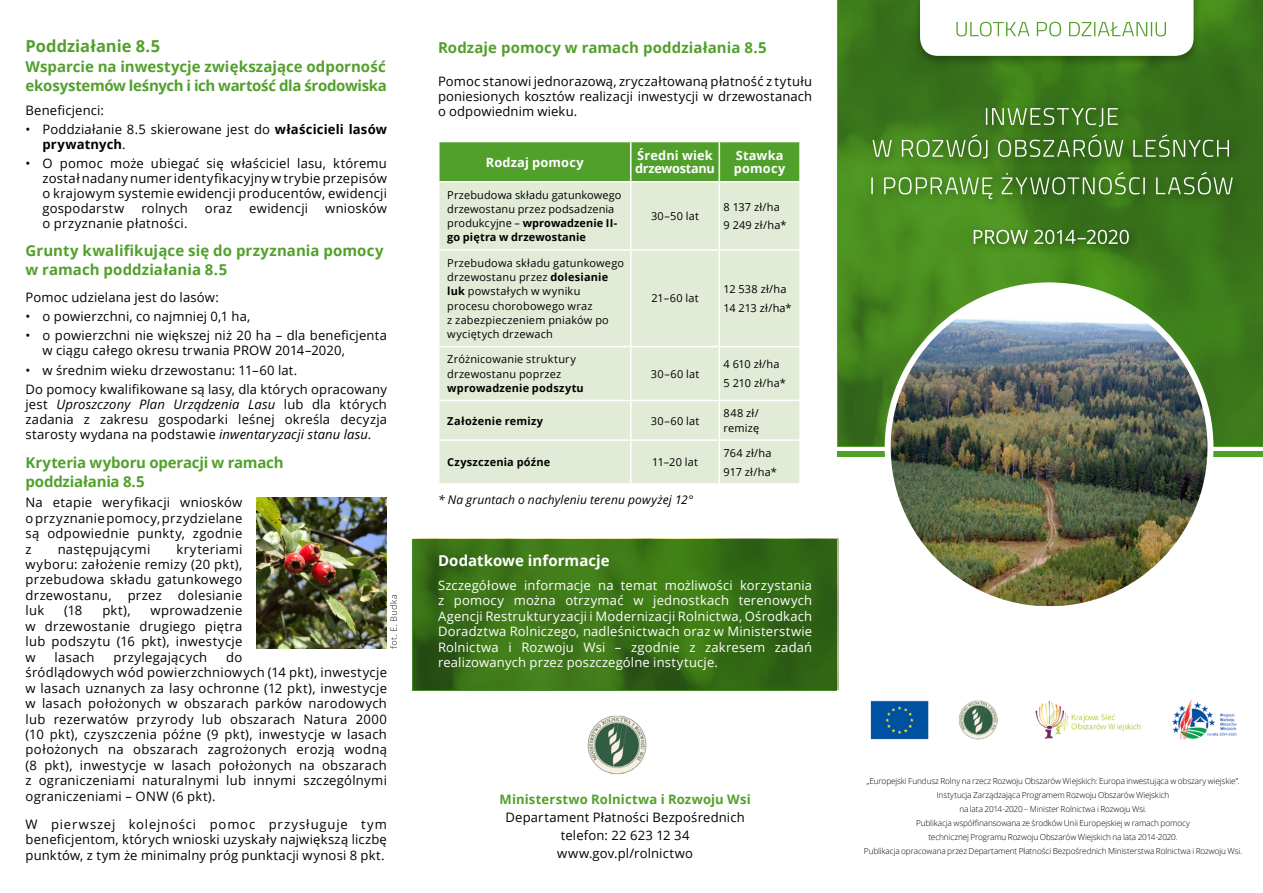
<style>
.page{position:relative;width:1263px;height:893px;background:#fff}
.page>*{position:absolute;margin:0;border:0;box-sizing:border-box;transform-origin:0 0}
.t1{font:700 16.5px "Open Sans";color:#52a02c}
.t2{font:700 15px/19.5px "Open Sans";color:#52a02c}
.t3{font:700 15px "Open Sans";letter-spacing:.005em;color:#fff}
.t4{font:13.05px/15.5px "Open Sans";letter-spacing:.02em;color:#000;text-align:justify}
.t5{font:13.05px/15.5px "Open Sans";letter-spacing:.01em;color:#fff;text-align:justify}
.t6{font:700 13.05px "Open Sans";letter-spacing:.01em;color:#52a02c}
.t7{font:700 12.75px/13.5px "Open Sans";letter-spacing:.01em;color:#fff}
.t8{font:700 12.75px/13.5px "Open Sans";letter-spacing:-.015em;color:#fff}
.t9{font:italic 12px "Open Sans";letter-spacing:.015em;color:#000}
.t10{font:10.95px/14.2px "Open Sans";letter-spacing:.02em;color:#000}
.t11{font:700 10.95px "Open Sans";letter-spacing:.02em;color:#000}
.t12{font:300 8.25px/14.1px "Open Sans";letter-spacing:-.015em;color:#000;text-align:center}
.s1{font-weight:700}
.s2{font-style:italic}
</style>
<div class="page">
<img style="left:413px;top:538px;width:425px;height:152px">
<div style="left:838px;top:452px;width:425px;height:5px;background:#52a02c"></div>
<img style="left:958px;top:700px;width:40px;height:40px">
<img style="left:870px;top:700px;width:59px;height:40px">
<img style="left:1035px;top:701px;width:106px;height:38px">
<img style="left:1172px;top:699px;width:65px;height:41px">
<div style="left:439px;top:142px;width:360px;height:39px;background:#52a02c"></div>
<div style="left:439px;top:183px;width:360px;height:300px;background:#e1ebd6"></div>
<hr style="left:630px;top:142px;width:1px;height:39px;background:#fff">
<hr style="left:718px;top:142px;width:2px;height:39px;background:#fff">
<hr style="left:630px;top:183px;width:1px;height:66px;background:#fff">
<hr style="left:718px;top:183px;width:2px;height:66px;background:#fff">
<hr style="left:438px;top:249px;width:193px;height:2px;background:#fff">
<hr style="left:631px;top:249px;width:88px;height:2px;background:#fff">
<hr style="left:630px;top:251px;width:1px;height:95px;background:#fff">
<hr style="left:719px;top:249px;width:82px;height:2px;background:#fff">
<hr style="left:718px;top:251px;width:2px;height:95px;background:#fff">
<hr style="left:438px;top:346px;width:193px;height:1px;background:#fff">
<hr style="left:631px;top:346px;width:88px;height:1px;background:#fff">
<hr style="left:630px;top:347px;width:1px;height:53px;background:#fff">
<hr style="left:719px;top:346px;width:82px;height:1px;background:#fff">
<hr style="left:718px;top:347px;width:2px;height:53px;background:#fff">
<hr style="left:438px;top:400px;width:193px;height:1px;background:#fff">
<hr style="left:631px;top:400px;width:88px;height:1px;background:#fff">
<hr style="left:630px;top:401px;width:1px;height:38px;background:#fff">
<hr style="left:719px;top:400px;width:82px;height:1px;background:#fff">
<hr style="left:718px;top:401px;width:2px;height:38px;background:#fff">
<hr style="left:438px;top:439px;width:193px;height:2px;background:#fff">
<hr style="left:631px;top:439px;width:88px;height:2px;background:#fff">
<hr style="left:630px;top:441px;width:1px;height:42px;background:#fff">
<hr style="left:719px;top:439px;width:82px;height:2px;background:#fff">
<hr style="left:718px;top:441px;width:2px;height:42px;background:#fff">
<img style="left:838px;top:0;width:425px;height:446px">
<div style="left:912px;top:0;width:290px;height:69px;background:#000;opacity:.3"></div>
<div style="left:866px;top:168px;width:377px;height:42px;background:#000;opacity:.4"></div>
<svg style="left:871px;top:172px;width:362px;height:27px;background:#588c3b"></svg>
<div style="left:868px;top:130px;width:372px;height:39px;background:#000;opacity:.4"></div>
<svg style="left:872px;top:134px;width:357px;height:24px;background:#5c8c41"></svg>
<div style="left:981px;top:103px;width:147px;height:34px;background:#000;opacity:.4"></div>
<svg style="left:986px;top:108px;width:132px;height:19px;background:#608d47"></svg>
<img style="left:888px;top:285px;width:322px;height:320px">
<img style="left:587px;top:715px;width:60px;height:60px">
<div style="left:968px;top:225px;width:172px;height:30px;background:#000;opacity:.5"></div>
<svg style="left:974px;top:230px;width:155px;height:14px;background:#719b59"></svg>
<svg style="left:920px;top:0;width:273px;height:56px"></svg>
<img style="left:257px;top:497px;width:130px;height:152px">
<svg style="left:390px;top:595px;width:7px;height:54px"></svg>
<p class="t1" style="left:26px;top:35px;width:136px">Poddziałanie 8.5</p>
<p class="t2" style="left:26px;top:56px;width:363px">Wsparcie na inwestycje zwiększające odporność ekosystemów leśnych i ich wartość dla środowiska</p>
<p class="t4" style="left:26px;top:102px;width:80px">Beneficjenci:</p>
<p class="t4" style="left:43px;top:121px;width:346px;line-height:15px;text-indent:-17px">• Poddziałanie 8.5 skierowane jest do <span class="s1">właścicieli lasów prywatnych</span>.</p>
<p class="t4" style="left:43px;top:156px;width:346px;line-height:15px;text-indent:-17px">• O pomoc może ubiegać się właściciel lasu, któremu został nadany numer identyfikacyjny w trybie przepisów o krajowym systemie ewidencji producentów, ewidencji gospodarstw</p>
<p class="t4" style="left:141px;top:200px;width:48px">rolnych</p>
<p class="t4" style="left:205px;top:200px;width:29px">oraz</p>
<p class="t4" style="left:249px;top:200px;width:60px">ewidencji</p>
<p class="t4" style="left:325px;top:200px;width:63px">wniosków</p>
<p class="t4" style="left:43px;top:215px;width:147px">o przyznanie płatności.</p>
<p class="t2" style="left:26px;top:240px;width:359px">Grunty kwalifikujące się do przyznania pomocy w ramach poddziałania 8.5</p>
<p class="t4" style="left:26px;top:289px;width:195px">Pomoc udzielana jest do lasów:</p>
<p class="t4" style="left:26px;top:308px;width:226px">• o powierzchni, co najmniej 0,1 ha,</p>
<p class="t4" style="left:43px;top:328px;width:346px;line-height:15px;text-indent:-17px">• o powierzchni nie większej niż 20 ha – dla beneficjenta w ciągu całego okresu trwania PROW 2014–2020,</p>
<p class="t4" style="left:26px;top:360px;width:363px;line-height:19.2px">• w średnim wieku drzewostanu: 11–60 lat.<br>Do pomocy kwalifikowane są lasy, dla których opracowany</p>
<p class="t4" style="left:26px;top:396px;width:363px;line-height:15px">jest <span class="s2">Uproszczony Plan Urządzenia Lasu</span> lub dla których zadania z zakresu gospodarki leśnej określa decyzja starosty wydana na podstawie <span class="s2">inwentaryzacji stanu lasu</span>.</p>
<p class="t2" style="left:26px;top:452px;width:260px">Kryteria wyboru operacji w ramach poddziałania 8.5</p>
<p class="t4" style="left:26px;top:494px;width:218px">Na etapie weryfikacji wniosków o przyznanie pomocy, przydzielane są odpowiednie punkty, zgodnie z</p>
<p class="t4" style="left:26px;top:541px;width:218px;text-indent:151px">kryteriami wyboru: założenie remizy (20 pkt), przebudowa składu gatunkowego drzewostanu, przez dolesianie luk</p>
<p class="t4" style="left:58px;top:541px;width:94px">następującymi</p>
<p class="t4" style="left:26px;top:603px;width:218px;text-indent:125px">wprowadzenie w drzewostanie drugiego piętra lub podszytu (16 pkt), inwestycje w</p>
<p class="t4" style="left:64px;top:603px;width:20px">(18</p>
<p class="t4" style="left:102px;top:603px;width:30px">pkt),</p>
<p class="t4" style="left:26px;top:649px;width:363px;text-align:left;text-indent:201px">do<br>śródlądowych wód powierzchniowych (14 pkt), inwestycje w lasach uznanych za lasy ochronne (12 pkt), inwestycje w lasach położonych w obszarach parków narodowych lub rezerwatów przyrody lub obszarach Natura 2000 (10 pkt), czyszczenia późne (9 pkt), inwestycje w lasach położonych na obszarach zagrożonych erozją wodną (8 pkt), inwestycje w lasach położonych na obszarach z ograniczeniami naturalnymi lub innymi szczególnymi ograniczeniami – ONW (6 pkt).</p>
<p class="t4" style="left:26px;top:816px;width:363px">W pierwszej kolejności pomoc przysługuje tym beneficjentom, których wnioski uzyskały największą liczbę punktów, z tym że minimalny próg punktacji wynosi 8 pkt.</p>
<p class="t4" style="left:55px;top:649px;width:41px">lasach</p>
<p class="t4" style="left:113px;top:649px;width:95px">przylegających</p>
<p class="t2" style="left:438px;top:37px;width:330px">Rodzaje pomocy w ramach poddziałania 8.5</p>
<p class="t4" style="left:438px;top:73px;width:376px;line-height:15px">Pomoc stanowi jednorazową, zryczałtowaną płatność z tytułu poniesionych kosztów realizacji inwestycji w drzewostanach o odpowiednim wieku.</p>
<p class="t7" style="left:486px;top:155px;width:99px">Rodzaj pomocy</p>
<p class="t8" style="left:635px;top:148px;width:81px">Średni wiek drzewostanu</p>
<p class="t7" style="left:734px;top:148px;width:53px">Stawka pomocy</p>
<p class="t10" style="left:447px;top:187px;width:176px">Przebudowa składu gatunkowego drzewostanu przez podsadzenia produkcyjne – <span class="s1">wprowadzenie II&shy;go piętra w drzewostanie</span></p>
<p class="t10" style="left:651px;top:209px;width:50px">30–50 lat</p>
<p class="t10" style="left:723px;top:197px;width:64px;line-height:18.5px">8 137 zł/ha<br>9 249 zł/ha*</p>
<p class="t10" style="left:447px;top:255px;width:178px">Przebudowa składu gatunkowego drzewostanu przez <span class="s1">dolesianie luk</span> powstałych w wyniku procesu chorobowego wraz<br>z zabezpieczeniem pniaków po wyciętych drzewach</p>
<p class="t10" style="left:447px;top:352px;width:130px">Zróżnicowanie struktury drzewostanu poprzez</p>
<p class="t11" style="left:447px;top:380px;width:138px">wprowadzenie podszytu</p>
<p class="t10" style="left:651px;top:291px;width:49px">21–60 lat</p>
<p class="t10" style="left:723px;top:280px;width:70px;line-height:18.5px">12 538 zł/ha<br>14 213 zł/ha*</p>
<p class="t10" style="left:651px;top:366px;width:50px">30–60 lat</p>
<p class="t10" style="left:723px;top:355px;width:64px;line-height:18.5px">4 610 zł/ha<br>5 210 zł/ha*</p>
<p class="t11" style="left:447px;top:413px;width:97px">Założenie remizy</p>
<p class="t10" style="left:651px;top:413px;width:50px">30–60 lat</p>
<p class="t10" style="left:723px;top:406px;width:37px">848 zł/ remizę</p>
<p class="t11" style="left:447px;top:455px;width:105px">Czyszczenia późne</p>
<p class="t10" style="left:652px;top:455px;width:47px">11–20 lat</p>
<p class="t10" style="left:724px;top:443px;width:55px;line-height:18.5px">764 zł/ha<br>917 zł/ha*</p>
<p class="t9" style="left:438px;top:491px;width:257px">* Na gruntach o nachyleniu terenu powyżej 12°</p>
<p class="t3" style="left:438px;top:550px;width:173px">Dodatkowe informacje</p>
<p class="t5" style="left:438px;top:577px;width:376px">Szczegółowe informacje na temat możliwości korzystania z pomocy można otrzymać w jednostkach terenowych Agencji Restrukturyzacji i Modernizacji Rolnictwa, Ośrodkach Doradztwa Rolniczego, nadleśnictwach oraz w Ministerstwie Rolnictwa i Rozwoju Wsi – zgodnie z zakresem zadań realizowanych przez poszczególne instytucje.</p>
<p class="t6" style="left:500px;top:790px;width:253px">Ministerstwo Rolnictwa i Rozwoju Wsi</p>
<p class="t4" style="left:505px;top:808px;width:241px;line-height:18px;text-align:center">Departament Płatności Bezpośrednich telefon: 22 623 12 34 www.gov.pl/rolnictwo</p>
<p class="t12" style="left:864px;top:773px;width:380px">„Europejski Fundusz Rolny na rzecz Rozwoju Obszarów Wiejskich: Europa inwestująca w obszary wiejskie”.<br>Instytucja Zarządzająca Programem Rozwoju Obszarów Wiejskich<br>na lata 2014-2020 – Minister Rolnictwa i Rozwoju Wsi.<br>Publikacja współfinansowana ze środków Unii Europejskiej w ramach pomocy<br>technicznej Programu Rozwoju Obszarów Wiejskich na lata 2014-2020.<br>Publikacja opracowana przez Departament Płatności Bezpośrednich Ministerstwa Rolnictwa i Rozwoju Wsi.</p>
</div>
